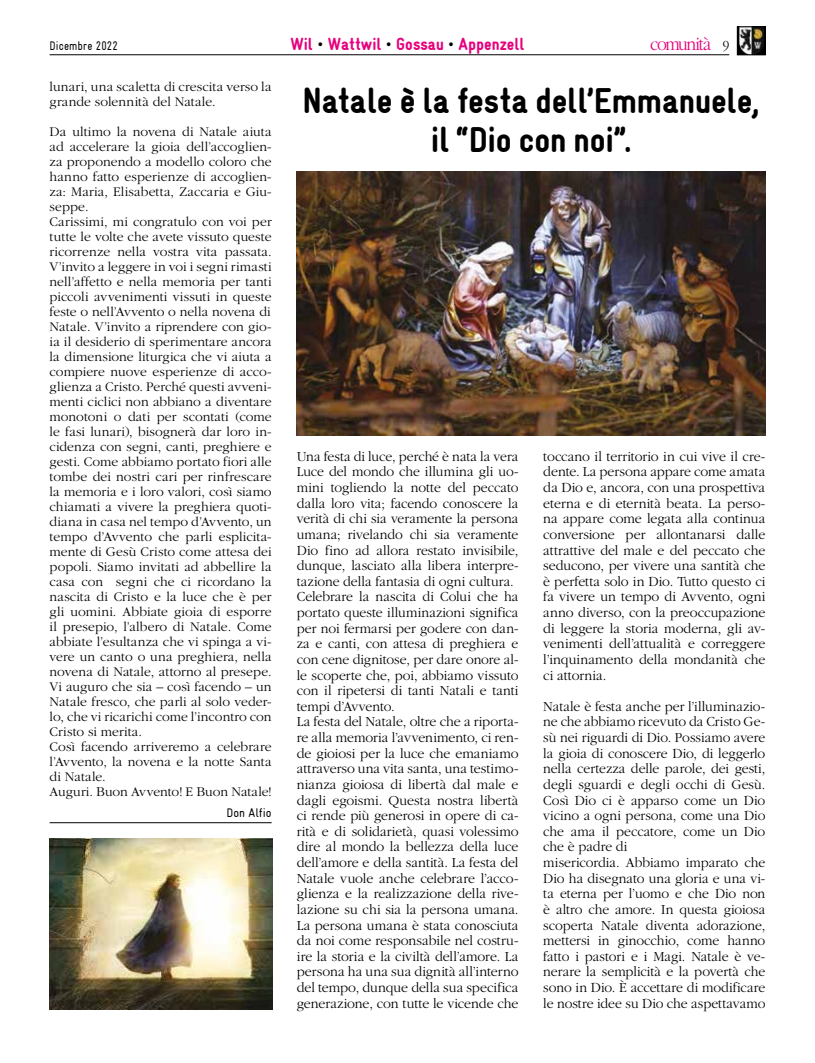
<style>
.page{position:relative;width:815px;height:1063px;background:#fff}
.page>*{position:absolute;margin:0;border:0;box-sizing:border-box;transform-origin:0 0}
.t1{font:900 36.25px/38.8px "Gravur Condensed";letter-spacing:-.005em;color:#000;text-align:center}
.t2{font:300 19.38px "Garamond";letter-spacing:-.07em;color:#e6007d;scale:.9 1}
.t3{font:900 17.5px "Gravur Condensed";color:#e6007d}
.t4{font:300 14.38px/15.6px "Garamond";color:#000;scale:.96 1}
.t5{font:300 14.38px/15.6px "Garamond";color:#000;text-align:justify}
.t6{font:300 13.75px/15px "Garamond";letter-spacing:.005em;color:#000}
.t7{font:12.5px "Gravur Condensed";letter-spacing:.01em;color:#000;scale:.9 1}
.t8{font:12.5px "Gravur Condensed";letter-spacing:.01em;color:#000}
.s1{color:#000}
.s2{font-size:14.38px;color:#000}
</style>
<div class="page">
<hr style="left:50px;top:55px;width:679px;height:1px;background:#000">
<img style="left:739px;top:29px;width:24px;height:24px">
<div style="left:737px;top:27px;width:28px;height:28px;border:1px solid #000"></div>
<hr style="left:50px;top:822px;width:222px;height:1px;background:#000">
<img style="left:50px;top:838px;width:223px;height:172px">
<img style="left:297px;top:172px;width:468px;height:263px">
<p class="t7" style="left:50px;top:38px;width:77px">Dicembre 2022</p>
<p class="t3" style="left:290px;top:34px;width:236px">Wil <span class="s1">•</span> Wattwil <span class="s1">•</span> Gossau <span class="s1">•</span> Appenzell</p>
<h2 class="t2" style="left:650px;top:33px;width:89px">comunità <span class="s2">9</span></h2>
<p class="t6" style="left:50px;top:79px;width:224px">lunari, una scaletta di crescita verso la grande solennità del Natale.</p>
<p class="t6" style="left:50px;top:124px;width:224px">Da ultimo la novena di Natale aiuta ad accelerare la gioia dell’accoglien&shy;za proponendo a modello coloro che hanno fatto esperienze di accoglien&shy;za: Maria, Elisabetta, Zaccaria e Giu&shy;seppe.<br>Carissimi, mi congratulo con voi per tutte le volte che avete vissuto queste ricorrenze nella vostra vita passata.<br>V’invito a leggere in voi i segni rimasti nell’affetto e nella memoria per tanti piccoli avvenimenti vissuti in queste feste o nell’Avvento o nella novena di Natale. V’invito a riprendere con gio&shy;ia il desiderio di sperimentare ancora la dimensione liturgica che vi aiuta a compiere nuove esperienze di acco&shy;glienza a Cristo. Perché questi avveni&shy;menti ciclici non abbiano a diventare monotoni o dati per scontati (come le fasi lunari), bisognerà dar loro in&shy;cidenza con segni, canti, preghiere e gesti. Come abbiamo portato fiori alle tombe dei nostri cari per rinfrescare la memoria e i loro valori, così siamo chiamati a vivere la preghiera quoti&shy;diana in casa nel tempo d’Avvento, un tempo d’Avvento che parli esplicita&shy;mente di Gesù Cristo come attesa dei popoli. Siamo invitati ad abbellire la casa con segni che ci ricordano la nascita di Cristo e la luce che è per gli uomini. Abbiate gioia di esporre il presepio, l’albero di Natale. Come abbiate l’esultanza che vi spinga a vi&shy;vere un canto o una preghiera, nella novena di Natale, attorno al presepe.<br>Vi auguro che sia – così facendo – un Natale fresco, che parli al solo veder&shy;lo, che vi ricarichi come l’incontro con Cristo si merita.<br>Così facendo arriveremo a celebrare l’Avvento, la novena e la notte Santa di Natale.<br>Auguri. Buon Avvento! E Buon Natale!</p>
<p class="t8" style="left:226px;top:806px;width:47px">Don Alfio</p>
<h1 class="t1" style="left:303px;top:81px;width:459px">Natale è la festa dell’Emmanuele, il “Dio con noi”.</h1>
<p class="t4" style="left:297px;top:449px;width:232px">Una festa di luce, perché è nata la vera Luce del mondo che illumina gli uo&shy;mini togliendo la notte del peccato dalla loro vita; facendo conoscere la verità di chi sia veramente la persona umana; rivelando chi sia veramente Dio fino ad allora restato invisibile, dunque, lasciato alla libera interpre&shy;tazione della fantasia di ogni cultura.<br>Celebrare la nascita di Colui che ha portato queste illuminazioni significa per noi fermarsi per godere con dan&shy;za e canti, con attesa di preghiera e con cene dignitose, per dare onore al&shy;le scoperte che, poi, abbiamo vissuto con il ripetersi di tanti Natali e tanti tempi d’Avvento.<br>La festa del Natale, oltre che a riporta&shy;re alla memoria l’avvenimento, ci ren&shy;de gioiosi per la luce che emaniamo attraverso una vita santa, una testimo&shy;nianza gioiosa di libertà dal male e dagli egoismi. Questa nostra libertà ci rende più generosi in opere di ca&shy;rità e di solidarietà, quasi volessimo dire al mondo la bellezza della luce dell’amore e della santità. La festa del Natale vuole anche celebrare l’acco&shy;glienza e la realizzazione della rive&shy;lazione su chi sia la persona umana.<br>La persona umana è stata conosciuta da noi come responsabile nel costru&shy;ire la storia e la civiltà dell’amore. La persona ha una sua dignità all’interno del tempo, dunque della sua specifica generazione, con tutte le vicende che</p>
<p class="t5" style="left:543px;top:449px;width:224px">toccano il territorio in cui vive il cre&shy;dente. La persona appare come amata da Dio e, ancora, con una prospettiva eterna e di eternità beata. La perso&shy;na appare come legata alla continua conversione per allontanarsi dalle attrattive del male e del peccato che seducono, per vivere una santità che è perfetta solo in Dio. Tutto questo ci fa vivere un tempo di Avvento, ogni anno diverso, con la preoccupazione di leggere la storia moderna, gli av&shy;venimenti dell’attualità e correggere l’inquinamento della mondanità che ci attornia.</p>
<p class="t4" style="left:543px;top:699px;width:233px">Natale è festa anche per l’illuminazio&shy;ne che abbiamo ricevuto da Cristo Ge&shy;sù nei riguardi di Dio. Possiamo avere la gioia di conoscere Dio, di leggerlo nella certezza delle parole, dei gesti, degli sguardi e degli occhi di Gesù.<br>Così Dio ci è apparso come un Dio vicino a ogni persona, come una Dio che ama il peccatore, come un Dio che è padre di<br>misericordia. Abbiamo imparato che Dio ha disegnato una gloria e una vi&shy;ta eterna per l’uomo e che Dio non è altro che amore. In questa gioiosa scoperta Natale diventa adorazione, mettersi in ginocchio, come hanno fatto i pastori e i Magi. Natale è ve&shy;nerare la semplicità e la povertà che sono in Dio. È accettare di modificare le nostre idee su Dio che aspettavamo</p>
</div>
